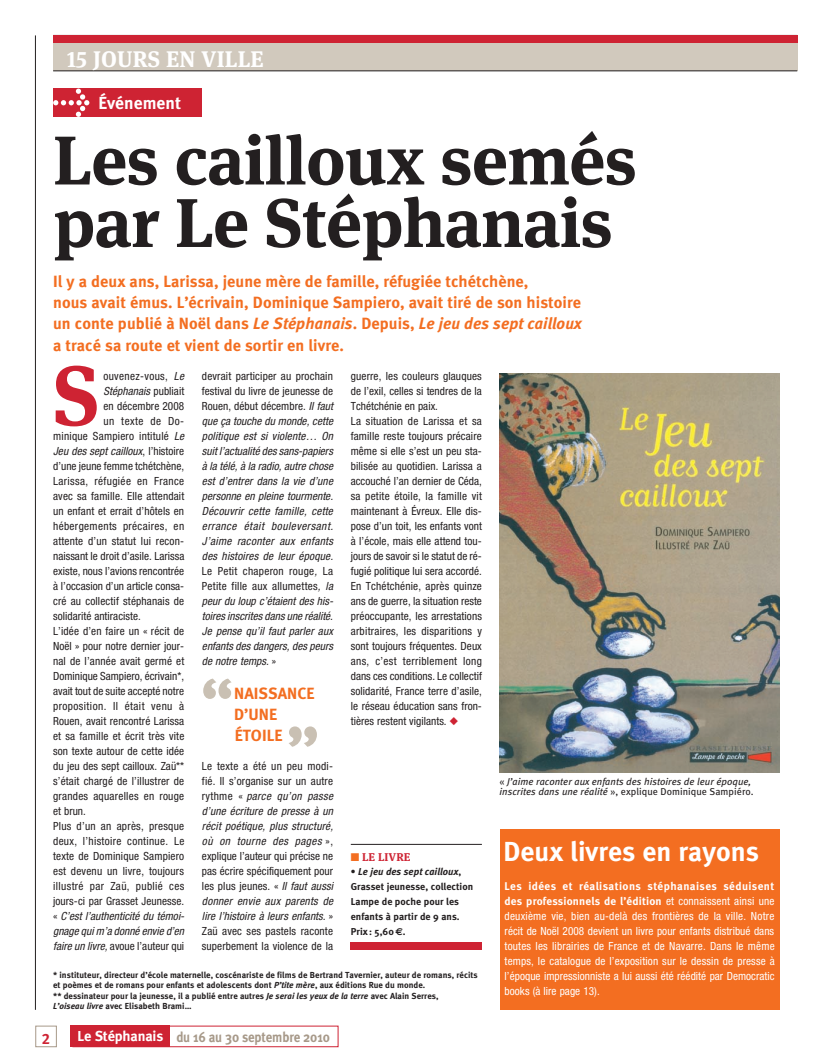
<style>
.page{position:relative;width:815px;height:1063px;background:#fff}
.page>*{position:absolute;margin:0;border:0;box-sizing:border-box;transform-origin:0 0}
.t1{font:700 84.5px "Meta Serif OT";color:#ce2333}
.t2{font:700 68.75px/62.5px "Meta Serif OT";letter-spacing:-.01em;color:#231f20}
.t3{font:700 27.5px "Meta";letter-spacing:.005em;color:#fff}
.t4{font:700 22.5px "Meta Serif OT";letter-spacing:.005em;color:#fff}
.t5{font:700 17.5px "Meta";letter-spacing:.005em;color:#fff}
.t6{font:700 16.25px/21.2px "Meta";letter-spacing:.005em;color:#f36e21}
.t7{font:15px "Meta Bold LF Caps";color:#ce2333}
.t8{font:700 14.38px "Meta";letter-spacing:-.01em;color:#a79989;scale:.9 1}
.t9{font:700 14.38px "Meta";letter-spacing:-.01em;color:#fff}
.t10{font:condensed 11.25px/15px "Helvetica Neue";letter-spacing:.01em;color:#231f20;text-align:justify}
.t11{font:italic condensed 11.25px/15px "Helvetica Neue";letter-spacing:.005em;color:#231f20;text-align:justify}
.t12{font:condensed 11.25px/15px "Helvetica Neue";letter-spacing:.005em;color:#fff;text-align:justify}
.t13{font:700 11.25px/15px "Meta";letter-spacing:.04em;color:#fff}
.t14{font:condensed 11.25px "Helvetica Neue";letter-spacing:.035em;color:#231f20}
.t15{font:condensed 11.25px "Helvetica Neue";letter-spacing:.03em;color:#231f20}
.t16{font:condensed 11.25px "Helvetica Neue";letter-spacing:.04em;color:#231f20}
.t17{font:700 11.25px "Meta Serif OT";letter-spacing:.005em;color:#ce2333}
.t18{font:italic 10px/10px "Meta";letter-spacing:.005em;color:#231f20}
.t19{font:700 10px/15px "Meta";letter-spacing:.005em;color:#231f20}
.t20{font:700 8.75px/10.5px "Meta";letter-spacing:.005em;color:#231f20}
.s1{font-style:italic}
.s2{font-style:normal}
.s3{font-family:"Euro Sans"}
.s4{font-family:"Helvetica Neue";font-weight:400;font-stretch:condensed}
</style>
<div class="page">
<hr style="left:35px;top:35px;width:1px;height:975px;background:#231f20">
<div style="left:73px;top:1026px;width:265px;height:21px;border:1px solid #ce2333"></div>
<div style="left:35px;top:1026px;width:22px;height:21px;border:1px solid #a79989"></div>
<div style="left:71px;top:1026px;width:99px;height:21px;background:#ce2333"></div>
<div style="left:53px;top:43px;width:744px;height:28px;background:#d1c9bd"></div>
<hr style="left:53px;top:71px;width:744px;height:1px;background:#231f20">
<div style="left:53px;top:89px;width:149px;height:28px;background:#ce2333"></div>
<svg style="left:53px;top:89px;width:36px;height:28px"></svg>
<hr style="left:351px;top:844px;width:131px;height:1px;background:#231f20">
<div style="left:53px;top:35px;width:744px;height:8px;background:#ce2333"></div>
<svg style="left:203px;top:679px;width:29px;height:20px"></svg>
<svg style="left:289px;top:726px;width:28px;height:21px"></svg>
<img style="left:500px;top:373px;width:280px;height:399px">
<div style="left:500px;top:829px;width:280px;height:180px;background:#f36e21"></div>
<div style="left:351px;top:943px;width:131px;height:7px;background:#ce2333"></div>
<h3 class="t4" style="left:67px;top:45px;width:199px">15 jours en vill e</h3>
<h3 class="t5" style="left:98px;top:92px;width:84px">Événement</h3>
<h2 class="t2" style="left:53px;top:130px;width:585px">Les cailloux semés par Le Stéphanais</h2>
<p class="t6" style="left:53px;top:270px;width:530px">Il y a deux ans, Larissa, jeune mère de famille, réfugiée tchétchène,<br>nous avait émus. L’écrivain, Dominique Sampiero, avait tiré de son histoire un conte publié à Noël dans <span class="s1">Le Stéphanais</span>. Depuis, <span class="s1">Le jeu des sept cailloux </span>a tracé sa route et vient de sortir en livre.</p>
<h1 class="t1" style="left:53px;top:344px;width:48px">S</h1>
<p class="t15" style="left:103px;top:370px;width:82px">ouvenez-vous, <span class="s1">Le</span></p>
<p class="t11" style="left:103px;top:384px;width:82px">Stéphanais <span class="s2">publiait</span></p>
<p class="t10" style="left:103px;top:399px;width:82px">en décembre 2008</p>
<p class="t16" style="left:103px;top:415px;width:82px">un texte de Do-</p>
<p class="t10" style="left:53px;top:429px;width:133px">minique Sampiero intitulé <span class="s1">Le</span></p>
<p class="t11" style="left:53px;top:444px;width:133px">Jeu des sept cailloux<span class="s2">, l’histoire</span></p>
<p class="t10" style="left:53px;top:459px;width:133px">d’une jeune femme tchétchène,</p>
<p class="t14" style="left:53px;top:475px;width:133px">Larissa, réfugiée en France</p>
<p class="t10" style="left:53px;top:489px;width:133px">avec sa famille. Elle attendait</p>
<p class="t10" style="left:53px;top:504px;width:133px">un enfant et errait d’hôtels en</p>
<p class="t15" style="left:53px;top:520px;width:133px">hébergements précaires, en</p>
<p class="t10" style="left:53px;top:534px;width:133px">attente d’un statut lui recon-</p>
<p class="t10" style="left:53px;top:549px;width:133px">naissant le droit d’asile. Larissa</p>
<p class="t10" style="left:53px;top:564px;width:133px">existe, nous l’avions rencontrée</p>
<p class="t10" style="left:53px;top:579px;width:133px">à l’occasion d’un article consa-</p>
<p class="t10" style="left:53px;top:594px;width:133px">cré au collectif stéphanais de</p>
<p class="t10" style="left:53px;top:609px;width:89px">solidarité antiraciste.</p>
<p class="t10" style="left:53px;top:624px;width:133px">L’idée d’en faire un « récit de</p>
<p class="t10" style="left:53px;top:639px;width:133px">Noël » pour notre dernier jour-</p>
<p class="t10" style="left:53px;top:654px;width:133px">nal de l’année avait germé et</p>
<p class="t10" style="left:53px;top:669px;width:132px">Dominique Sampiero, écrivain*,</p>
<p class="t10" style="left:53px;top:684px;width:132px">avait tout de suite accepté notre</p>
<p class="t14" style="left:53px;top:700px;width:133px">proposition. Il était venu à</p>
<p class="t10" style="left:53px;top:714px;width:133px">Rouen, avait rencontré Larissa</p>
<p class="t10" style="left:53px;top:729px;width:133px">et sa famille et écrit très vite</p>
<p class="t10" style="left:53px;top:744px;width:133px">son texte autour de cette idée</p>
<p class="t10" style="left:53px;top:759px;width:133px">du jeu des sept cailloux. Zaü**</p>
<p class="t10" style="left:53px;top:774px;width:133px">s’était chargé de l’illustrer de</p>
<p class="t10" style="left:53px;top:789px;width:133px">grandes aquarelles en rouge</p>
<p class="t10" style="left:53px;top:804px;width:34px">et brun.</p>
<p class="t10" style="left:53px;top:819px;width:133px">Plus d’un an après, presque</p>
<p class="t15" style="left:53px;top:835px;width:133px">deux, l’histoire continue. Le</p>
<p class="t10" style="left:53px;top:849px;width:133px">texte de Dominique Sampiero</p>
<p class="t10" style="left:53px;top:864px;width:132px">est devenu un livre, toujours</p>
<p class="t14" style="left:53px;top:880px;width:133px">illustré par Zaü, publié ces</p>
<p class="t10" style="left:53px;top:894px;width:133px">jours-ci par Grasset Jeunesse.</p>
<p class="t11" style="left:53px;top:909px;width:133px"><span class="s2">«</span> C’est l’authenticité du témoi-</p>
<p class="t11" style="left:53px;top:924px;width:133px">gnage qui m’a donné envie d’en</p>
<p class="t10" style="left:53px;top:939px;width:133px"><span class="s1">faire un livre,</span> avoue l’auteur qui</p>
<p class="t11" style="left:202px;top:369px;width:133px"><span class="s2">devrait participer au prochain festival du livre de jeunesse de Rouen, début décembre.</span> Il faut que ça touche du monde, cette politique est si violente… On suit l’actualité des sans-papiers à la télé, à la radio, autre chose est d’entrer dans la vie d’une personne en pleine tourmente.<br>Découvrir cette famille, cette errance était bouleversant.<br>J’aime raconter aux enfants des histoires de leur époque.<br><span class="s2">Le Petit chaperon rouge</span>, <span class="s2">La Petite fille aux allumettes</span>, la peur du loup c’étaient des his&shy;toires inscrites dans une réalité.<br>Je pense qu’il faut parler aux enfants des dangers, des peurs de notre temps. <span class="s2">»</span></p>
<h3 class="t6" style="left:234px;top:682px;width:82px">Naissance d’une étoile</h3>
<p class="t10" style="left:202px;top:759px;width:133px">Le texte a été un peu modi&shy;fié. Il s’organise sur un autre rythme « <span class="s1">parce qu’on passe d’une écriture de presse à un récit poétique, plus structuré, où on tourne des pages</span> », explique l’auteur qui précise ne pas écrire spécifiquement pour les plus jeunes. « <span class="s1">Il faut aussi donner envie aux parents de lire l’histoire à leurs enfants.</span> » Zaü avec ses pastels raconte superbement la violence de la</p>
<p class="t10" style="left:351px;top:369px;width:133px;text-align:left">guerre, les couleurs glauques de l’exil, celles si tendres de la<br>Tchétchénie en paix.<br>La situation de Larissa et sa famille reste toujours précaire même si elle s’est un peu sta&shy;bilisée au quotidien. Larissa a accouché l’an dernier de Céda, sa petite étoile, la famille vit maintenant à Évreux. Elle dis&shy;pose d’un toit, les enfants vont à l’école, mais elle attend tou&shy;jours de savoir si le statut de ré&shy;fugié politique lui sera accordé.<br>En Tchétchénie, après quinze ans de guerre, la situation reste préoccupante, les arrestations arbitraires, les disparitions y sont toujours fréquentes. Deux ans, c’est terriblement long dans ces conditions. Le collectif solidarité, France terre d’asile, le réseau éducation sans fron&shy;tières restent vigilants.</p>
<p class="t17" style="left:362px;top:851px;width:50px">Le livre</p>
<p class="t19" style="left:351px;top:864px;width:124px">• <span class="s1">Le jeu des sept cailloux</span>,<br>Grasset jeunesse, collection<br>Lampe de poche pour les enfants à partir de 9 ans.<br>Prix: 5,60<span class="s3">E</span>.</p>
<p class="t20" style="left:53px;top:970px;width:426px">* instituteur, directeur d’école maternelle, coscénariste de films de Bertrand Tavernier, auteur de romans, récits et poèmes et de romans pour enfants et adolescents dont <span class="s1">P’tite mère</span>, aux éditions Rue du monde.<br>** dessinateur pour la jeunesse, il a publié entre autres <span class="s1">Je serai les yeux de la terre</span> avec Alain Serres,<br><span class="s1">L’oiseau livre</span> avec Elisabeth Brami…</p>
<p class="t9" style="left:78px;top:1027px;width:87px">Le Stéphanais</p>
<h3 class="t7" style="left:42px;top:1029px;width:10px">2</h3>
<p class="t8" style="left:176px;top:1028px;width:172px">du 16 au 30 septembre 2010</p>
<p class="t18" style="left:500px;top:777px;width:256px"><span class="s2">«</span> J’aime raconter aux enfants des histoires de leur époque, inscrites dans une réalité <span class="s2">», explique Dominique Sampiéro.</span></p>
<h3 class="t3" style="left:503px;top:835px;width:257px">Deux livres en rayons</h3>
<p class="t13" style="left:505px;top:879px;width:271px">Les idées et réalisations stéphanaises séduisent des professionnels de l’édition <span class="s4">et connaissent ainsi une</span></p>
<p class="t12" style="left:505px;top:909px;width:272px">deuxième vie, bien au-delà des frontières de la ville. Notre récit de Noël 2008 devient un livre pour enfants distribué dans toutes les librairies de France et de Navarre. Dans le même temps, le catalogue de l’exposition sur le dessin de presse à l’époque impressionniste a lui aussi été réédité par Democratic books (à lire page 13).</p>
</div>
